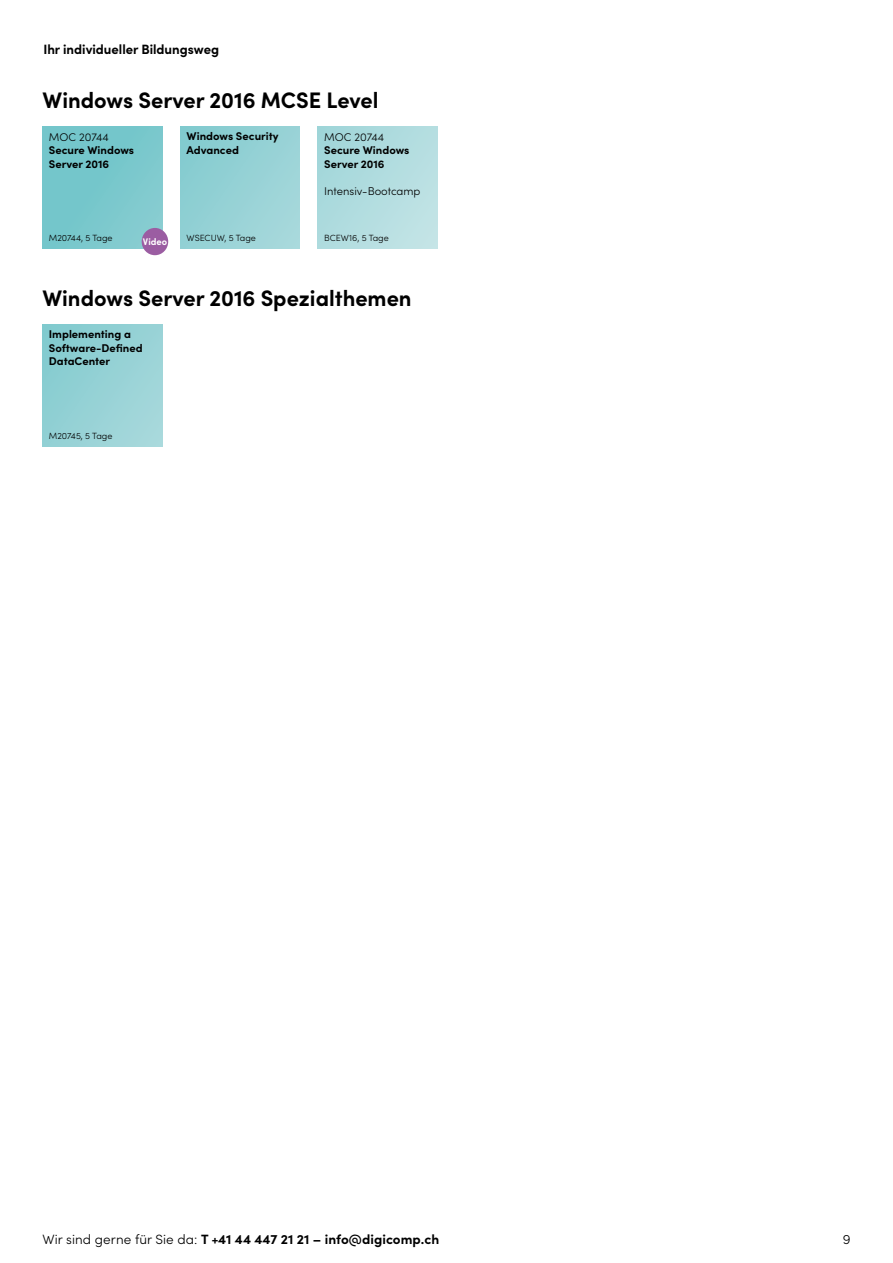
<style>
.page{position:relative;width:893px;height:1263px;background:#fff}
.page>*{position:absolute;margin:0;border:0;box-sizing:border-box;transform-origin:0 0}
.t1{font:700 22.5px "Sofia Pro";color:#000}
.t2{font:700 13.5px "Sofia Pro";color:#000}
.t3{font:300 13.5px "Sofia Pro";color:#000}
.t4{font:700 11.25px/13.5px "Sofia Pro";color:#000}
.t5{font:300 11.25px "Sofia Pro";color:#000}
.t6{font:700 9.6px "Sofia Pro";letter-spacing:-.005em;color:#fff}
.t7{font:300 9px "Sofia Pro";color:#000}
.s1{font-weight:300}
</style>
<div class="page">
<svg style="left:43px;top:126px;width:119px;height:122px;background:#78c7cc"></svg>
<svg style="left:43px;top:324px;width:119px;height:122px;background:#95d1d5"></svg>
<svg style="left:180px;top:126px;width:120px;height:122px;background:#94d1d5"></svg>
<svg style="left:318px;top:126px;width:119px;height:122px;background:#b1dcdf"></svg>
<div style="left:142px;top:228px;width:26px;height:27px;background:#9b5da2;border-radius:50%"></div>
<p class="t2" style="left:43px;top:39px;width:177px">Ihr individueller Bildungsweg</p>
<h1 class="t1" style="left:43px;top:83px;width:337px">Windows Server 2016 MCSE Level</h1>
<p class="t5" style="left:49px;top:129px;width:61px">MOC 20744</p>
<p class="t4" style="left:49px;top:142px;width:87px">Secure Windows<br>Server 2016</p>
<p class="t7" style="left:49px;top:232px;width:65px">M20744, 5 Tage</p>
<p class="t6" style="left:143px;top:234px;width:26px">Video</p>
<p class="t4" style="left:187px;top:129px;width:94px">Windows Security<br>Advanced</p>
<p class="t5" style="left:324px;top:129px;width:61px">MOC 20744</p>
<p class="t4" style="left:324px;top:143px;width:87px">Secure Windows<br>Server 2016</p>
<p class="t5" style="left:324px;top:183px;width:98px">Intensiv-Bootcamp</p>
<p class="t7" style="left:187px;top:232px;width:71px">WSECUW, 5 Tage</p>
<p class="t7" style="left:324px;top:232px;width:66px">BCEW16, 5 Tage</p>
<h1 class="t1" style="left:43px;top:281px;width:371px">Windows Server 2016 Spezialthemen</h1>
<p class="t4" style="left:49px;top:327px;width:95px">Implementing a<br>Software-Defined<br>DataCenter</p>
<p class="t7" style="left:49px;top:430px;width:65px">M20745, 5 Tage</p>
<p class="t2" style="left:43px;top:1229px;width:398px"><span class="s1">Wir sind gerne für Sie da:</span> T +41 44 447 21 21 – info@digicomp.ch</p>
<p class="t3" style="left:843px;top:1230px;width:9px">9</p>
</div>
